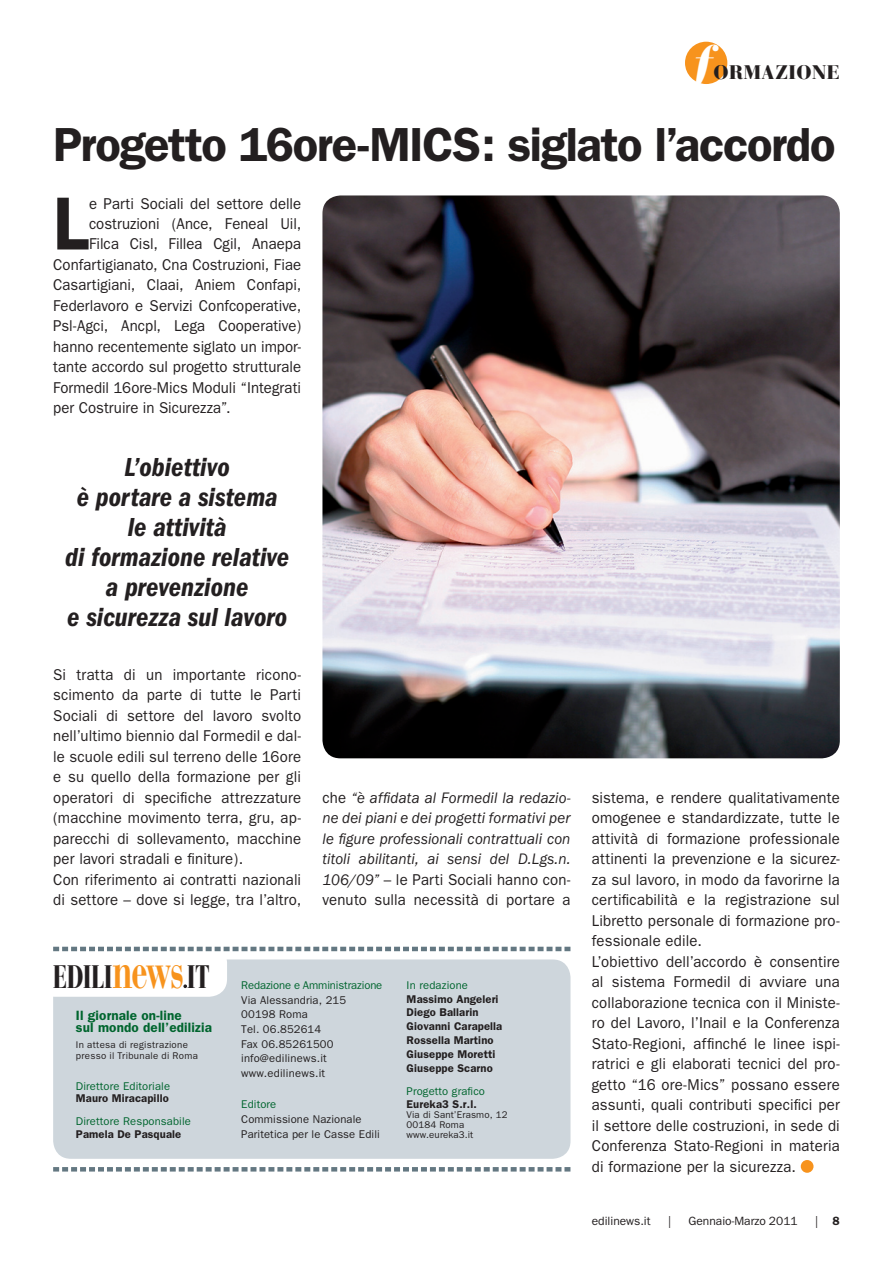
<style>
.page{position:relative;width:893px;height:1263px;background:#fff}
.page>*{position:absolute;margin:0;border:0;box-sizing:border-box;transform-origin:0 0}
.t1{font:600 75.45px "Franklin Gothic";color:#231f20;scale:.95 1}
.t2{font:600 48px "Franklin Gothic";letter-spacing:-.03em;color:#231f20}
.t3{font:italic 900 48px "Bauer Bodoni";color:#fff}
.t4{font:900 32.25px "Bauer Bodoni";color:#231f20;scale:.65 1}
.t5{font:italic 600 condensed 27px/30px "Franklin Gothic";color:#231f20;text-align:center}
.t6{font:900 19.5px "Bauer Bodoni";letter-spacing:.025em;color:#231f20}
.t7{font:15.75px/20.5px "Franklin Gothic";letter-spacing:.01em;color:#231f20;scale:.95 1}
.t8{font:italic 15.75px/20.5px "Franklin Gothic";letter-spacing:.005em;color:#231f20;text-align:justify;scale:.95 1}
.t9{font:600 13.5px/12.6px "Franklin Gothic";letter-spacing:.01em;color:#00652e}
.t10{font:12px "Franklin Gothic";color:#231f20}
.t11{font:600 11.25px/13.8px "Franklin Gothic";letter-spacing:.01em;color:#231f20}
.t12{font:11.25px/14.5px "Franklin Gothic";letter-spacing:.01em;color:#231f20}
.t13{font:11.25px "Franklin Gothic";letter-spacing:.01em;color:#00652e}
.t14{font:11.25px "Franklin Gothic";letter-spacing:-.01em;color:#00652e}
.t15{font:9.75px/9.9px "Franklin Gothic";letter-spacing:.025em;color:#231f20}
.s1{font-style:normal}
.s2{font-weight:700;font-size:51px;color:#f7931d}
.s3{font-weight:600}
</style>
<div class="page">
<div style="left:801px;top:1160px;width:12px;height:13px;background:#f7931d;border-radius:50%"></div>
<img style="left:322px;top:195px;width:518px;height:563px">
<div style="left:53px;top:959px;width:517px;height:200px;background:#ced6dc;border-radius:18px"></div>
<div style="left:37px;top:945px;width:190px;height:52px;background:#fff;border-radius:18px"></div>
<svg style="left:53px;top:947px;width:517px;height:4px"></svg>
<svg style="left:53px;top:1167px;width:517px;height:4px"></svg>
<svg style="left:183px;top:984px;width:4px;height:4px"></svg>
<div style="left:685px;top:42px;width:42px;height:42px;background:#f7931d;border-radius:50%"></div>
<h2 class="t3" style="left:694px;top:33px;width:20px">f</h2>
<p class="t6" style="left:713px;top:60px;width:128px">ORMAZIONE</p>
<h2 class="t2" style="left:53px;top:117px;width:784px">Progetto 16ore-MI CS: siglato l’accordo</h2>
<h1 class="t1" style="left:53px;top:179px;width:39px">L</h1>
<p class="t7" style="left:89px;top:193px;width:225px">e Parti Sociali del settore delle</p>
<p class="t7" style="left:89px;top:213px;width:225px">costruzioni (Ance, Feneal Uil,</p>
<p class="t7" style="left:89px;top:234px;width:225px">Filca Cisl, Fillea Cgil, Anaepa</p>
<p class="t7" style="left:53px;top:254px;width:263px">Confartigianato, Cna Costruzioni, Fiae</p>
<p class="t7" style="left:53px;top:275px;width:263px">Casartigiani, Claai, Aniem Confapi,</p>
<p class="t7" style="left:53px;top:295px;width:263px">Federlavoro e Servizi Confcoperative,</p>
<p class="t7" style="left:53px;top:316px;width:263px">Psl-Agci, Ancpl, Lega Cooperative)</p>
<p class="t7" style="left:53px;top:336px;width:263px">hanno recentemente siglato un impor-</p>
<p class="t7" style="left:53px;top:357px;width:263px">tante accordo sul progetto strutturale</p>
<p class="t7" style="left:53px;top:377px;width:263px">Formedil 16ore-Mics Moduli “Integrati</p>
<p class="t7" style="left:53px;top:398px;width:188px">per Costruire in Sicurezza”.</p>
<h3 class="t5" style="left:65px;top:452px;width:225px">L’obiettivo<br>è portare a sistema le attività<br>di formazione relative a prevenzione<br>e sicurezza sul lavoro</h3>
<p class="t7" style="left:53px;top:664px;width:263px">Si tratta di un importante ricono&shy;scimento da parte di tutte le Parti Sociali di settore del lavoro svolto nell’ultimo biennio dal Formedil e dal&shy;le scuole edili sul terreno delle 16ore e su quello della formazione per gli operatori di specifiche attrezzature (macchine movimento terra, gru, ap&shy;parecchi di sollevamento, macchine per lavori stradali e finiture).<br>Con riferimento ai contratti nazionali di settore – dove si legge, tra l’altro,</p>
<p class="t8" style="left:322px;top:787px;width:263px"><span class="s1">che</span> “è affidata al Formedil la redazio&shy;ne dei piani e dei progetti formativi per le figure professionali contrattuali con titoli abilitanti, ai sensi del D.Lgs.n.<br>106/09” <span class="s1">– le Parti Sociali hanno con&shy;venuto sulla necessità di portare a</span></p>
<p class="t7" style="left:592px;top:787px;width:263px">sistema, e rendere qualitativamente omogenee e standardizzate, tutte le attività di formazione professionale attinenti la prevenzione e la sicurez&shy;za sul lavoro, in modo da favorirne la certificabilità e la registrazione sul Libretto personale di formazione pro&shy;fessionale edile.<br>L’obiettivo dell’accordo è consentire al sistema Formedil di avviare una collaborazione tecnica con il Ministe&shy;ro del Lavoro, l’Inail e la Conferenza Stato-Regioni, affinché le linee ispi&shy;ratrici e gli elaborati tecnici del pro&shy;getto “16 ore-Mics” possano essere assunti, quali contributi specifici per il settore delle costruzioni, in sede di Conferenza Stato-Regioni in materia di formazione per la sicurezza.</p>
<h3 class="t4" style="left:53px;top:957px;width:242px">EDILI<span class="s2">news</span>IT</h3>
<p class="t13" style="left:407px;top:979px;width:63px">In redazione</p>
<p class="t11" style="left:407px;top:992px;width:97px">Massimo Angeleri<br>Diego Ballarin<br>Giovanni Carapella<br>Rossella Martino<br>Giuseppe Moretti<br>Giuseppe Scarno</p>
<p class="t13" style="left:407px;top:1084px;width:80px">Progetto grafico</p>
<p class="t11" style="left:407px;top:1097px;width:72px">Eureka3 S.r.l.</p>
<p class="t15" style="left:407px;top:1109px;width:102px">Via di Sant’Erasmo, 12<br>00184 Roma www.eureka3.it</p>
<p class="t14" style="left:241px;top:979px;width:143px">Redazione e Amministrazione</p>
<p class="t12" style="left:241px;top:993px;width:106px">Via Alessandria, 215<br>00198 Roma<br>Tel. 06.852614<br>Fax 06.85261500 info@edilinews.it www.edilinews.it</p>
<p class="t13" style="left:241px;top:1098px;width:37px">Editore</p>
<p class="t12" style="left:241px;top:1112px;width:140px">Commissione Nazionale<br>Paritetica per le Casse Edili</p>
<p class="t9" style="left:76px;top:1009px;width:138px">Il giornale on-line<br>sul mondo dell’edilizia</p>
<p class="t15" style="left:76px;top:1039px;width:124px;line-height:11.1px">In attesa di registrazione presso il Tribunale di Roma</p>
<p class="t13" style="left:76px;top:1079px;width:96px">Direttore Editoriale</p>
<p class="t11" style="left:76px;top:1092px;width:94px">Mauro Miracapillo</p>
<p class="t13" style="left:76px;top:1115px;width:117px">Direttore Responsabile</p>
<p class="t11" style="left:76px;top:1127px;width:107px">Pamela De Pasquale</p>
<p class="t10" style="left:592px;top:1214px;width:60px">edilinews.it</p>
<p class="t10" style="left:668px;top:1214px;width:5px">|</p>
<p class="t10" style="left:688px;top:1214px;width:111px">Gennaio-Marzo 2011</p>
<p class="t10" style="left:815px;top:1214px;width:26px">| <span class="s3">8</span></p>
</div>
